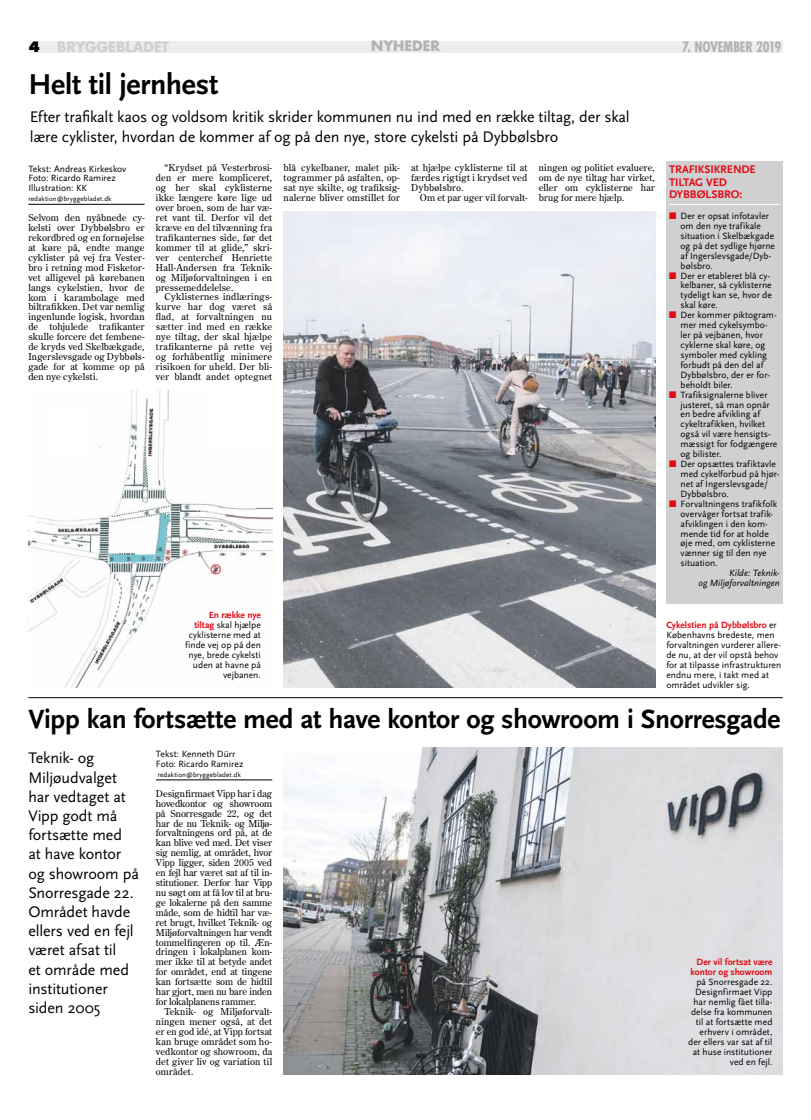
<style>
.page{position:relative;width:811px;height:1120px;background:#fff}
.page>*{position:absolute;margin:0;border:0;box-sizing:border-box;transform-origin:0 0}
.t1{font:700 30px "Scala Sans";letter-spacing:-.01em;color:#000}
.t2{font:700 27.6px "Scala Sans";letter-spacing:-.01em;color:#000}
.t3{font:16px/19.2px "Scala Sans";letter-spacing:-.01em;color:#000}
.t4{font:700 condensed 14px "Futura";letter-spacing:-.01em;color:#b3b2b2}
.t5{font:700 14px "Futura";letter-spacing:-.005em;color:#d0d0d0}
.t6{font:700 14px "Futura";color:#b3b2b2}
.t7{font:700 11.5px/12.6px "Scala Sans";letter-spacing:-.005em;color:#e30a14}
.t8{font:9.5px/9.9px "Century Old Style Std";letter-spacing:.015em;color:#000;text-align:justify}
.t9{font:9.5px/9.9px "Scala Sans";letter-spacing:.005em;color:#000}
.t10{font:italic 9.5px/9.9px "Scala Sans";letter-spacing:.005em;color:#000;text-align:right}
.t11{font:700 9.5px/9.9px "Scala Sans";color:#e30a14;text-align:right}
.t12{font:7px "Scala Sans";letter-spacing:.015em;color:#000}
.s1{font-weight:800;color:#000}
.s2{color:#e30a14}
.s3{font-weight:700;color:#e30a14}
</style>
<div class="page">
<div style="left:29px;top:41px;width:753px;height:11px;background:#ededed"></div>
<img style="left:28px;top:390px;width:244px;height:297px">
<div style="left:47px;top:410px;width:39px;height:39px;background:#fff"></div>
<div style="left:214px;top:390px;width:58px;height:58px;background:#fff"></div>
<hr style="left:28px;top:204px;width:117px;height:1px;background:#000">
<div style="left:666px;top:162px;width:116px;height:442px;background:#d0d0d0"></div>
<hr style="left:669px;top:204px;width:111px;height:1px;background:#fff">
<img style="left:283px;top:211px;width:372px;height:476px">
<hr style="left:28px;top:697px;width:754px;height:1px;background:#000">
<img style="left:283px;top:747px;width:499px;height:327px">
<hr style="left:156px;top:780px;width:116px;height:1px;background:#000">
<h3 class="t5" style="left:28px;top:38px;width:142px"><span class="s1">4</span> BRYGGEBLADET</h3>
<h3 class="t6" style="left:371px;top:36px;width:70px">NYHEDER</h3>
<h3 class="t4" style="left:682px;top:38px;width:101px">7. NOVEMBER 2019</h3>
<h1 class="t1" style="left:28px;top:68px;width:192px">Helt til jernhest</h1>
<h3 class="t3" style="left:30px;top:108px;width:601px">Efter trafikalt kaos og voldsom kritik skrider kommunen nu ind med en række tiltag, der skal lære cyklister, hvordan de kommer af og på den nye, store cykelsti på Dybbølsbro</h3>
<p class="t9" style="left:28px;top:164px;width:100px">Tekst: Andreas Kirkeskov<br>Foto: Ricardo Ramirez<br>Illustration: KK</p>
<p class="t12" style="left:28px;top:195px;width:85px">redaktion@bryggebladet.dk</p>
<p class="t8" style="left:28px;top:213px;width:118px">Selvom den nyåbnede cy&shy;kelsti over Dybbølsbro er rekordbred og en fornøjelse at køre på, endte mange cyklister på vej fra Vester&shy;bro i retning mod Fisketor&shy;vet alligevel på kørebanen langs cykelstien, hvor de kom i karambolage med biltrafikken. Det var nemlig ingenlunde logisk, hvordan de tohjulede trafikanter skulle forcere det fembene&shy;de kryds ved Skelbækgade, Ingerslevsgade og Dybbøls&shy;gade for at komme op på den nye cykelsti.</p>
<p class="t8" style="left:539px;top:163px;width:118px">ningen og politiet evaluere, om de nye tiltag har virket, eller om cyklisterne har brug for mere hjælp.</p>
<p class="t7" style="left:669px;top:163px;width:88px">Trafiksikren de tiltag ved<br>Dybbølsbro:</p>
<p class="t9" style="left:680px;top:211px;width:96px;text-indent:-11px"><span class="s2">■</span> Der er opsat infotavler om den nye trafikale situation i Skelbækgade og på det sydlige hjørne af Ingerslevsgade/Dyb&shy;bølsbro.</p>
<p class="t9" style="left:680px;top:271px;width:93px;text-indent:-11px"><span class="s2">■</span> Der er etableret blå cy&shy;kelbaner, så cyklisterne tydeligt kan se, hvor de skal køre.</p>
<p class="t9" style="left:680px;top:310px;width:98px;text-indent:-11px"><span class="s2">■</span> Der kommer piktogram&shy;mer med cykelsymbo&shy;ler på vejbanen, hvor cyklerne skal køre, og symboler med cykling forbudt på den del af<br>Dybbølsbro, der er for&shy;beholdt biler.</p>
<p class="t9" style="left:680px;top:390px;width:98px;text-indent:-11px"><span class="s2">■</span> Trafiksignalerne bliver justeret, så man opnår en bedre afvikling af cykeltrafikken, hvilket også vil være hensigts&shy;mæssigt for fodgængere og bilister.</p>
<p class="t9" style="left:680px;top:459px;width:100px;text-indent:-11px"><span class="s2">■</span> Der opsættes trafiktavle med cykelforbud på hjør&shy;net af Ingerslevsgade/<br>Dybbølsbro.</p>
<p class="t9" style="left:680px;top:499px;width:98px;text-indent:-11px"><span class="s2">■</span> Forvaltningens trafikfolk overvåger fortsat trafik&shy;afviklingen i den kom&shy;mende tid for at holde øje med, om cyklisterne vænner sig til den nye situation.</p>
<p class="t10" style="left:698px;top:568px;width:83px">Kilde: Teknik-<br>og Miljøforvaltningen</p>
<p class="t8" style="left:283px;top:163px;width:118px">blå cykelbaner, malet pik&shy;togrammer på asfalten, op&shy;sat nye skilte, og trafiksig&shy;nalerne bliver omstillet for</p>
<p class="t8" style="left:411px;top:163px;width:118px">at hjælpe cyklisterne til at færdes rigtigt i krydset ved Dybbølsbro.</p>
<p class="t8" style="left:156px;top:163px;width:118px;text-indent:9px">“Krydset på Vesterbrosi&shy;den er mere kompliceret, og her skal cyklisterne ikke længere køre lige ud over broen, som de har væ&shy;ret vant til. Derfor vil det kræve en del tilvænning fra trafikanternes side, før det kommer til at glide,” skri&shy;ver centerchef Henriette Hall-Andersen fra Teknik&shy;og Miljøforvaltningen i en pressemeddelelse.</p>
<p class="t8" style="left:156px;top:292px;width:118px;text-indent:9px">Cyklisternes indlærings&shy;kurve har dog været så flad, at forvaltningen nu sætter ind med en række nye tiltag, der skal hjælpe trafikanterne på rette vej og forhåbentlig minimere risikoen for uheld. Der bli&shy;ver blandt andet optegnet</p>
<p class="t8" style="left:420px;top:193px;width:109px">Om et par uger vil forvalt-</p>
<p class="t9" style="left:185px;top:610px;width:77px;text-align:right"><span class="s3">En række nye<br>tiltag</span> skal hjælpe cyklisterne med at finde vej op på den nye, brede cykelsti uden at havne på vejbanen.</p>
<p class="t9" style="left:666px;top:620px;width:116px"><span class="s3">Cykelstien på Dybbølsbro</span> er<br>Københavns bredeste, men forvaltningen vurderer allere&shy;de nu, at der vil opstå behov for at tilpasse infrastrukturen endnu mere, i takt med at området udvikler sig.</p>
<h2 class="t2" style="left:28px;top:704px;width:753px">Vipp kan fortsætte med at have kontor og showroom i Snorresgade</h2>
<h3 class="t3" style="left:28px;top:749px;width:112px">Teknik- og<br>Miljøudvalget har vedtaget at<br>Vipp godt må fortsætte med<br>at have kontor og showroom på<br>Snorresgade 22.<br>Området havde ellers ved en fejl været afsat til<br>et område med institutioner siden 2005</h3>
<p class="t9" style="left:156px;top:749px;width:89px">Tekst: Kenneth Dürr<br>Foto: Ricardo Ramirez</p>
<p class="t12" style="left:158px;top:771px;width:85px">redaktion@bryggebladet.dk</p>
<p class="t8" style="left:156px;top:788px;width:118px">Designfirmaet Vipp har i dag hovedkontor og showroom på Snorresgade 22, og det har de nu Teknik- og Miljø&shy;forvaltningens ord på, at de kan blive ved med. Det viser sig nemlig, at området, hvor Vipp ligger, siden 2005 ved en fejl har været sat af til in&shy;stitutioner. Derfor har Vipp nu søgt om at få lov til at bru&shy;ge lokalerne på den samme måde, som de hidtil har væ&shy;ret brugt, hvilket Teknik- og Miljøforvaltningen har vendt tommelfingeren op til. Æn&shy;dringen i lokalplanen kom&shy;mer ikke til at betyde andet for området, end at tingene kan fortsætte som de hidtil har gjort, men nu bare inden for lokalplanens rammer.</p>
<p class="t8" style="left:156px;top:1006px;width:118px;text-indent:9px">Teknik- og Miljøforvalt&shy;ningen mener også, at det er en god idé, at Vipp fortsat kan bruge området som ho&shy;vedkontor og showroom, da det giver liv og variation til området.</p>
<p class="t11" style="left:690px;top:957px;width:83px">Der vil fortsat være kontor og showroom</p>
<p class="t9" style="left:688px;top:977px;width:86px;text-align:right">på Snorresgade 22.<br>Designfirmaet Vipp har nemlig fået tilla&shy;delse fra kommunen til at fortsætte med erhverv i området, der ellers var sat af til at huse institutioner ved en fejl.</p>
</div>
